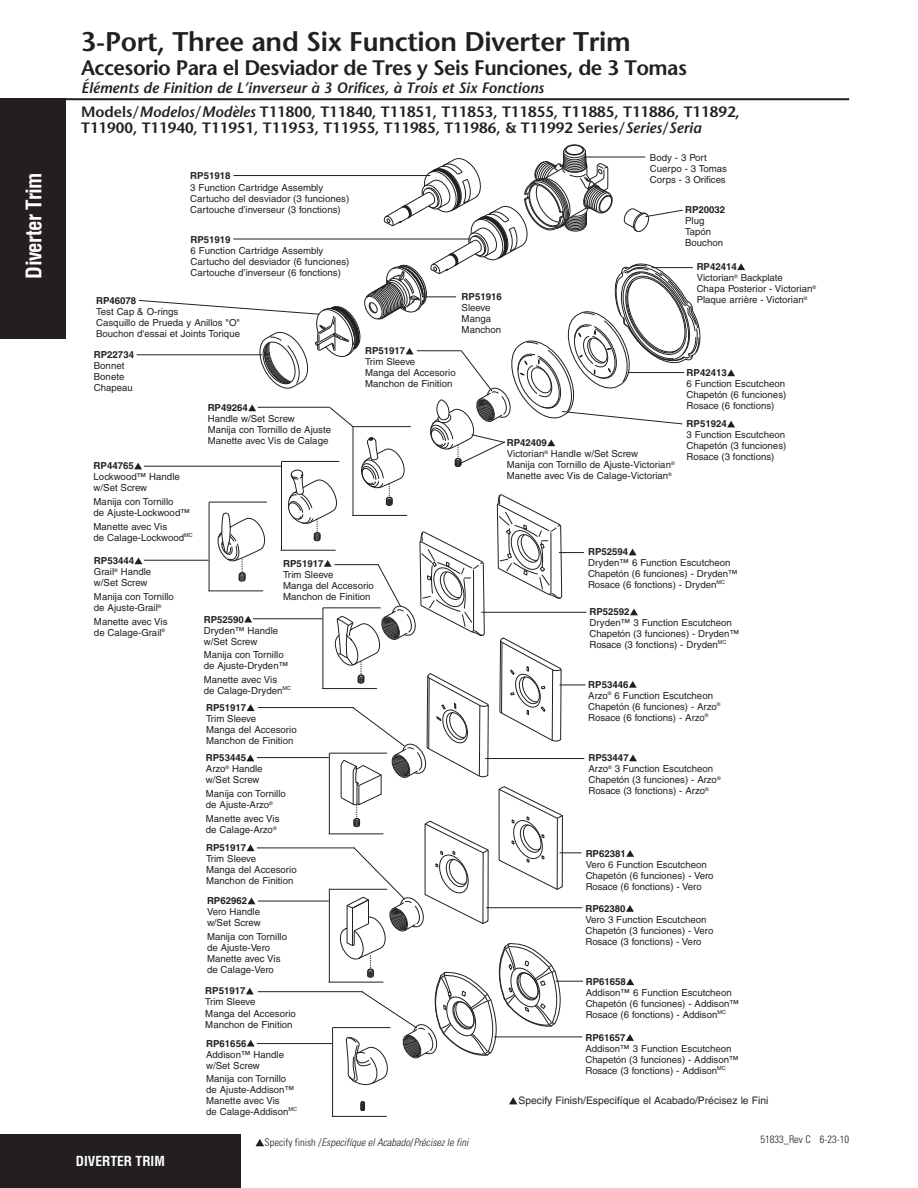
<style>
.page{position:relative;width:918px;height:1188px;background:#fff}
.page>*{position:absolute;margin:0;border:0;box-sizing:border-box;transform-origin:0 0}
.t1{font:600 27px "Stone Sans";letter-spacing:-.01em;color:#231f20}
.t2{font:600 21px "Stone Sans";letter-spacing:-.025em;color:#231f20}
.t3{font:700 condensed 21px "Helvetica";letter-spacing:-.03em;color:#fff}
.t4{font:italic 600 15px/23.4px "Stone Sans";color:#231f20}
.t5{font:600 15px "Stone Sans";color:#231f20}
.t6{font:700 condensed 13.5px "Helvetica";color:#fff}
.t7{font:italic 300 condensed 10.5px "Univers";color:#231f20}
.t8{font:300 condensed 10.5px "Univers";color:#231f20}
.t9{font:10.35px "Helvetica";color:#231f20}
.t10{font:9.6px/10.9px "Helvetica";color:#231f20}
.t11{font:700 9.6px "Helvetica";color:#231f20}
.s1{font-style:normal}
.s2{font-style:normal;font-size:15.15px}
.s3{font-size:15.15px}
.s4{font-style:italic;font-size:15.15px}
.s5{font-weight:700}
</style>
<div class="page">
<hr style="left:18px;top:99px;width:831px;height:1px;background:#231f20">
<div style="left:0;top:99px;width:66px;height:240px;background:#231f20"></div>
<svg style="left:255px;top:1139px;width:9px;height:7px"></svg>
<div style="left:0;top:1135px;width:241px;height:53px;background:#231f20"></div>
<svg style="left:360px;top:1101px;width:5px;height:10px"></svg>
<svg style="left:737px;top:263px;width:8px;height:7px"></svg>
<svg style="left:727px;top:421px;width:8px;height:6px"></svg>
<svg style="left:509px;top:1097px;width:8px;height:7px"></svg>
<svg style="left:727px;top:369px;width:8px;height:7px"></svg>
<svg style="left:134px;top:145px;width:566px;height:941px"></svg>
<hr style="left:322px;top:688px;width:55px;height:1px;background:#231f20">
<hr style="left:323px;top:608px;width:1px;height:81px;background:#231f20">
<hr style="left:323px;top:607px;width:58px;height:1px;background:#231f20">
<hr style="left:329px;top:833px;width:54px;height:1px;background:#231f20">
<hr style="left:329px;top:753px;width:1px;height:81px;background:#231f20">
<hr style="left:329px;top:753px;width:58px;height:1px;background:#231f20">
<hr style="left:329px;top:982px;width:54px;height:1px;background:#231f20">
<hr style="left:329px;top:889px;width:1px;height:93px;background:#231f20">
<hr style="left:329px;top:889px;width:58px;height:1px;background:#231f20">
<hr style="left:332px;top:1116px;width:55px;height:1px;background:#231f20">
<hr style="left:332px;top:1028px;width:1px;height:88px;background:#231f20">
<hr style="left:333px;top:1027px;width:57px;height:1px;background:#231f20">
<hr style="left:257px;top:757px;width:72px;height:1px;background:#231f20">
<hr style="left:253px;top:618px;width:69px;height:1px;background:#231f20">
<hr style="left:258px;top:901px;width:71px;height:1px;background:#231f20">
<hr style="left:257px;top:1043px;width:75px;height:1px;background:#231f20">
<h2 class="t3" style="left:21px;top:279px;width:108px;rotate:-90deg">Diverter Trim</h2>
<h1 class="t1" style="left:81px;top:25px;width:551px">3-Port, Three and Six Function Diverter Trim</h1>
<h2 class="t2" style="left:81px;top:55px;width:607px">Accesorio Para el Desviador de Tres y Seis Funciones, de 3 Tomas</h2>
<h3 class="t4" style="left:81px;top:76px;width:660px">Éléments de Finition de L’inverseur à 3 Orifices, à Trois et Six Fonctions<br><span class="s1">Models/</span>Modelos<span class="s2">/</span><span class="s3">Modèles</span> <span class="s1">T11800, T11840, T11851, T11853, T11855, T11885, T11886, T11892,</span></h3>
<h3 class="t5" style="left:81px;top:119px;width:622px">T11900, T11940, T11951, T11953, T11955, T11985, T11986, &amp; T11992 Series<span class="s3">/</span><span class="s4">Series</span><span class="s3">/</span><span class="s4">Seria</span></h3>
<p class="t11" style="left:190px;top:170px;width:42px">RP51918</p>
<p class="t10" style="left:190px;top:182px;width:160px">3 Function Cartridge Assembly<br>Cartucho del desviador (3 funciones)<br>Cartouche d’inverseur (3 fonctions)</p>
<p class="t11" style="left:190px;top:233px;width:42px">RP51919</p>
<p class="t10" style="left:190px;top:245px;width:160px">6 Function Cartridge Assembly<br>Cartucho del desviador (6 funciones)<br>Cartouche d’inverseur (6 fonctions)</p>
<p class="t11" style="left:96px;top:295px;width:42px">RP46078</p>
<p class="t10" style="left:96px;top:307px;width:145px">Test Cap &amp; O-rings<br>Casquillo de Prueda y Anillos "O"<br>Bouchon d'essai et Joints Torique</p>
<p class="t11" style="left:94px;top:348px;width:42px">RP22734</p>
<p class="t10" style="left:94px;top:360px;width:41px">Bonnet<br>Bonete<br>Chapeau</p>
<p class="t11" style="left:94px;top:460px;width:42px">RP44765</p>
<p class="t10" style="left:94px;top:472px;width:88px">Lockwood™ Handle w/Set Screw</p>
<p class="t10" style="left:94px;top:496px;width:98px">Manija con Tornillo<br>de Ajuste-Lockwood™</p>
<p class="t10" style="left:94px;top:521px;width:101px">Manette avec Vis<br>de Calage-Lockwood<sup>MC</sup></p>
<p class="t11" style="left:208px;top:402px;width:42px">RP49264</p>
<p class="t10" style="left:208px;top:413px;width:125px">Handle w/Set Screw<br>Manija con Tornillo de Ajuste<br>Manette avec Vis de Calage</p>
<p class="t10" style="left:650px;top:152px;width:78px">Body - 3 Port<br>Cuerpo - 3 Tomas<br>Corps - 3 Orifices</p>
<p class="t11" style="left:462px;top:291px;width:42px">RP51916</p>
<p class="t10" style="left:462px;top:302px;width:41px">Sleeve<br>Manga<br>Manchon</p>
<p class="t11" style="left:365px;top:345px;width:42px">RP51917</p>
<p class="t10" style="left:365px;top:357px;width:92px">Trim Sleeve<br>Manga del Accesorio<br>Manchon de Finition</p>
<p class="t10" style="left:507px;top:437px;width:169px"><span class="s5">RP42409<br></span>Victorian<sup>®</sup> Handle w/Set Screw<br>Manija con Tornillo de Ajuste-Victorian<sup>®<br></sup>Manette avec Vis de Calage-Victorian<sup>®</sup></p>
<p class="t11" style="left:685px;top:204px;width:42px">RP20032</p>
<p class="t10" style="left:685px;top:215px;width:40px">Plug<br>Tapón<br>Bouchon</p>
<p class="t10" style="left:697px;top:261px;width:121px"><span class="s5">RP42414<br></span>Victorian<sup>®</sup> Backplate<br>Chapa Posterior - Victorian<sup>®<br></sup>Plaque arrière - Victorian<sup>®</sup></p>
<p class="t11" style="left:687px;top:367px;width:42px">RP42413</p>
<p class="t10" style="left:687px;top:378px;width:101px">6 Function Escutcheon<br>Chapetón (6 funciones)<br>Rosace (6 fonctions)</p>
<p class="t11" style="left:687px;top:418px;width:42px">RP51924</p>
<p class="t10" style="left:687px;top:430px;width:101px">3 Function Escutcheon<br>Chapetón (3 funciones)<br>Rosace (3 fonctions)</p>
<p class="t10" style="left:94px;top:555px;width:59px"><span class="s5">RP53444<br></span>Grail<sup>®</sup> Handle w/Set Screw</p>
<p class="t10" style="left:94px;top:591px;width:82px">Manija con Tornillo de Ajuste-Grail<sup>®</sup></p>
<p class="t10" style="left:94px;top:616px;width:75px">Manette avec Vis de Calage-Grail<sup>®</sup></p>
<h3 class="t6" style="left:76px;top:1152px;width:90px">DIVERTER TRIM</h3>
<p class="t11" style="left:283px;top:558px;width:42px">RP51917</p>
<p class="t10" style="left:283px;top:569px;width:92px">Trim Sleeve<br>Manga del Accesorio<br>Manchon de Finition</p>
<p class="t11" style="left:204px;top:613px;width:42px">RP52590</p>
<p class="t10" style="left:204px;top:625px;width:76px">Dryden™ Handle w/Set Screw</p>
<p class="t10" style="left:204px;top:649px;width:86px">Manija con Tornillo de Ajuste-Dryden™</p>
<p class="t10" style="left:204px;top:674px;width:89px">Manette avec Vis<br>de Calage-Dryden<sup>MC</sup></p>
<p class="t11" style="left:206px;top:702px;width:42px">RP51917</p>
<p class="t10" style="left:206px;top:713px;width:92px">Trim Sleeve<br>Manga del Accesorio<br>Manchon de Finition</p>
<p class="t10" style="left:206px;top:752px;width:58px"><span class="s5">RP53445<br></span>Arzo<sup>®</sup> Handle w/Set Screw</p>
<p class="t10" style="left:206px;top:788px;width:82px">Manija con Tornillo de Ajuste-Arzo<sup>®</sup></p>
<p class="t10" style="left:206px;top:813px;width:75px">Manette avec Vis de Calage-Arzo<sup>®</sup></p>
<p class="t11" style="left:206px;top:842px;width:42px">RP51917</p>
<p class="t10" style="left:206px;top:853px;width:92px">Trim Sleeve<br>Manga del Accesorio<br>Manchon de Finition</p>
<p class="t11" style="left:207px;top:895px;width:42px">RP62962</p>
<p class="t10" style="left:207px;top:906px;width:55px">Vero Handle w/Set Screw</p>
<p class="t10" style="left:207px;top:931px;width:82px">Manija con Tornillo de Ajuste-Vero<br>Manette avec Vis de Calage-Vero</p>
<p class="t11" style="left:205px;top:985px;width:42px">RP51917</p>
<p class="t10" style="left:205px;top:997px;width:92px">Trim Sleeve<br>Manga del Accesorio<br>Manchon de Finition</p>
<p class="t11" style="left:206px;top:1037px;width:42px">RP61656</p>
<p class="t10" style="left:206px;top:1049px;width:79px">Addison™ Handle w/Set Screw</p>
<p class="t10" style="left:206px;top:1073px;width:92px">Manija con Tornillo de Ajuste-Addison™<br>Manette avec Vis<br>de Calage-Addison<sup>MC</sup></p>
<p class="t7" style="left:264px;top:1136px;width:206px"><span class="s1">Specify finish /</span>Especifíque el Acabado<span class="s1">/</span>Précisez le fini</p>
<p class="t11" style="left:588px;top:546px;width:42px">RP52594</p>
<p class="t10" style="left:588px;top:558px;width:151px">Dryden™ 6 Function Escutcheon<br>Chapetón (6 funciones) - Dryden™<br>Rosace (6 fonctions) - Dryden<sup>MC</sup></p>
<p class="t11" style="left:589px;top:606px;width:42px">RP52592</p>
<p class="t10" style="left:589px;top:617px;width:151px">Dryden™ 3 Function Escutcheon<br>Chapetón (3 funciones) - Dryden™<br>Rosace (3 fonctions) - Dryden<sup>MC</sup></p>
<p class="t10" style="left:588px;top:679px;width:134px"><span class="s5">RP53446<br></span>Arzo<sup>®</sup> 6 Function Escutcheon<br>Chapetón (6 funciones) - Arzo<sup>®<br></sup>Rosace (6 fonctions) - Arzo<sup>®</sup></p>
<p class="t10" style="left:589px;top:752px;width:134px"><span class="s5">RP53447<br></span>Arzo<sup>®</sup> 3 Function Escutcheon<br>Chapetón (3 funciones) - Arzo<sup>®<br></sup>Rosace (3 fonctions) - Arzo<sup>®</sup></p>
<p class="t11" style="left:586px;top:848px;width:42px">RP62381</p>
<p class="t10" style="left:586px;top:859px;width:129px">Vero 6 Function Escutcheon<br>Chapetón (6 funciones) - Vero<br>Rosace (6 fonctions) - Vero</p>
<p class="t11" style="left:585px;top:903px;width:42px">RP62380</p>
<p class="t10" style="left:585px;top:914px;width:129px">Vero 3 Function Escutcheon<br>Chapetón (3 funciones) - Vero<br>Rosace (3 fonctions) - Vero</p>
<p class="t11" style="left:586px;top:976px;width:42px">RP61658</p>
<p class="t10" style="left:586px;top:987px;width:155px">Addison™ 6 Function Escutcheon<br>Chapetón (6 funciones) - Addison™<br>Rosace (6 fonctions) - Addison<sup>MC</sup></p>
<p class="t11" style="left:585px;top:1032px;width:42px">RP61657</p>
<p class="t10" style="left:585px;top:1043px;width:155px">Addison™ 3 Function Escutcheon<br>Chapetón (3 funciones) - Addison™<br>Rosace (3 fonctions) - Addison<sup>MC</sup></p>
<p class="t9" style="left:519px;top:1095px;width:251px">Specify Finish/Especifíque el Acabado/Précisez le Fini</p>
<p class="t8" style="left:760px;top:1133px;width:90px">51833_Rev C 6-23-10</p>
</div>
